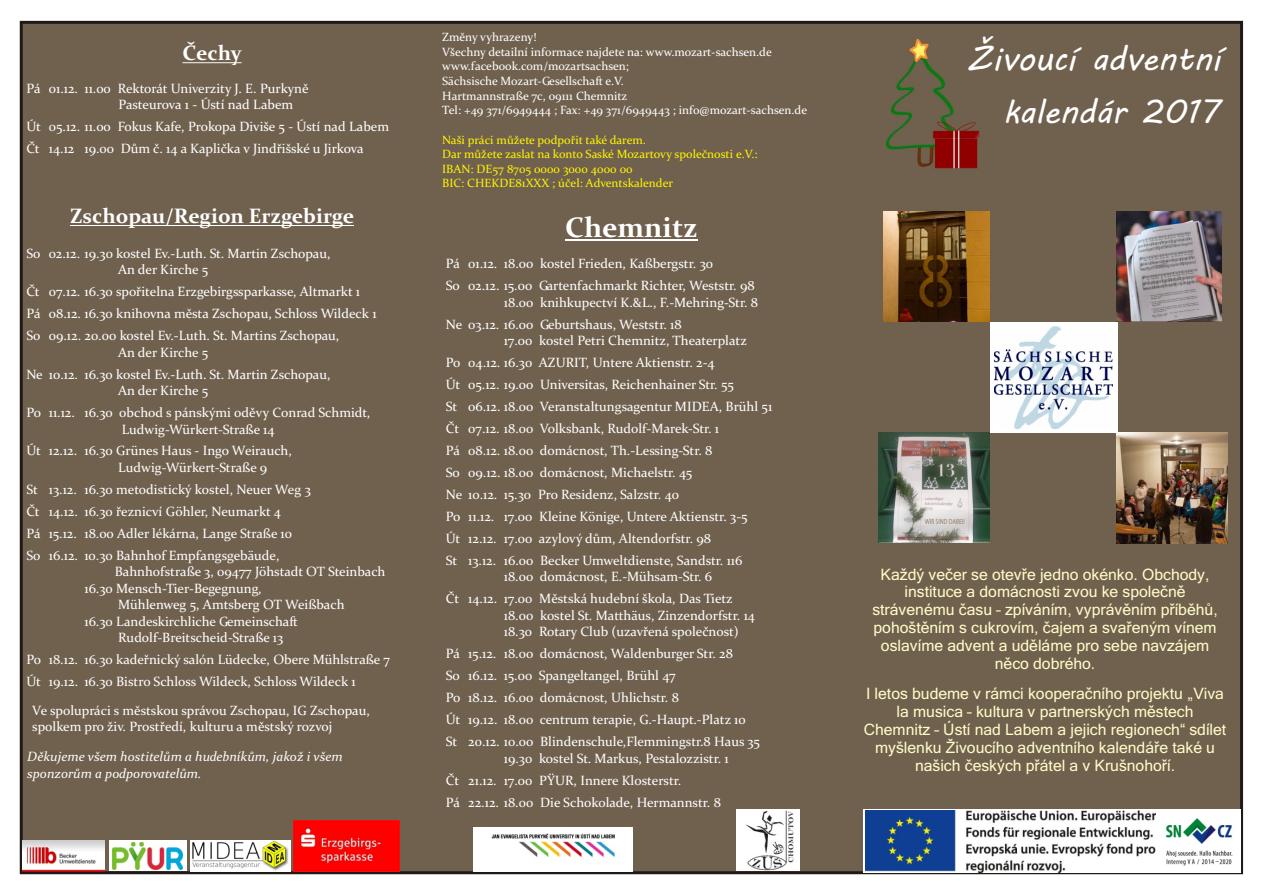
<style>
.page{position:relative;width:1263px;height:894px;background:#fff}
.page>*{position:absolute;margin:0;border:0;box-sizing:border-box;transform-origin:0 0}
.t1{font:33px/53.1px "MV Boli";color:#fff;text-align:right}
.t2{font:700 28.5px "Constantia";color:#fff}
.t3{font:700 21px "Constantia";color:#fff}
.t4{font:15.75px/17.9px "Microsoft Sans Serif";color:#fffcc7;text-align:center}
.t5{font:13.5px/21.9px "Constantia";color:#fff}
.t6{font:italic 13.5px/16.5px "Constantia";color:#fff}
.t7{font:12px/14.7px "Constantia";color:#fff}
.t8{font:12px/14.7px "Constantia";color:#fff500}
</style>
<div class="page">
<div style="left:20px;top:21px;width:1223px;height:853px;background:#70614f;border:3px solid #1f1a17"></div>
<svg style="left:182px;top:62px;width:14px;height:1px"></svg>
<hr style="left:196px;top:62px;width:46px;height:1px;background:#fff">
<hr style="left:70px;top:225px;width:284px;height:1px;background:#fff">
<img style="left:473px;top:828px;width:159px;height:43px">
<hr style="left:565px;top:240px;width:133px;height:1px;background:#fff">
<img style="left:737px;top:809px;width:63px;height:62px">
<div style="left:990px;top:322px;width:127px;height:110px;background:#fff"></div>
<img style="left:994px;top:326px;width:119px;height:102px">
<img style="left:887px;top:40px;width:68px;height:126px">
<img style="left:923px;top:120px;width:57px;height:49px">
<img style="left:879px;top:432px;width:110px;height:111px">
<img style="left:883px;top:211px;width:106px;height:111px">
<img style="left:1117px;top:211px;width:104px;height:111px">
<img style="left:1117px;top:432px;width:110px;height:111px">
<img style="left:1158px;top:809px;width:82px;height:64px">
<div style="left:863px;top:809px;width:295px;height:63px;background:#fff"></div>
<img style="left:865px;top:810px;width:291px;height:62px">
<img style="left:294px;top:820px;width:106px;height:51px">
<img style="left:190px;top:840px;width:101px;height:31px">
<img style="left:23px;top:840px;width:81px;height:31px">
<svg style="left:109px;top:840px;width:77px;height:31px"></svg>
<img style="left:113px;top:842px;width:70px;height:27px">
<p class="t5" style="left:26px;top:79px;width:16px">Pá</p>
<p class="t5" style="left:26px;top:117px;width:16px">Út<br>Èt</p>
<h3 class="t3" style="left:182px;top:45px;width:61px">Èechy</h3>
<p class="t5" style="left:118px;top:81px;width:192px;line-height:16.5px;text-indent:-34px">11.00 Rektorát Univerzity J. E. Purkynì<br>Pasteurova 1 - Ústí nad Labem</p>
<p class="t5" style="left:84px;top:117px;width:306px;text-indent:-36px">05.12. 11.00 Fokus Kafe, Prokopa Diviše 5 - Ústí nad Labem<br>19.00 Dùm è. 14 a Kaplièka v Jindøišské u Jirkova</p>
<p class="t5" style="left:49px;top:79px;width:31px">01.12.</p>
<p class="t5" style="left:49px;top:139px;width:27px">14.12</p>
<h3 class="t3" style="left:70px;top:207px;width:285px">Zschopau/Region Erzgebirge</h3>
<p class="t5" style="left:118px;top:246px;width:214px;line-height:16.5px;text-indent:-69px">02.12. 19.30 kostel Ev.-Luth. St. Martin Zschopau,<br>An der Kirche 5</p>
<p class="t5" style="left:49px;top:282px;width:329px">07.12. 16.30 spoøitelna Erzgebirgssparkasse, Altmarkt 1<br>08.12. 16.30 knihovna mìsta Zschopau, Schloss Wildeck 1<br>09.12. 20.00 kostel Ev.-Luth. St. Martins Zschopau,</p>
<p class="t5" style="left:84px;top:342px;width:248px;text-indent:34px">An der Kirche 5<br>16.30 kostel Ev.-Luth. St. Martin Zschopau,</p>
<p class="t5" style="left:84px;top:381px;width:287px;text-indent:34px">An der Kirche 5<br>16.30 obchod s pánskými odìvy Conrad Schmidt,</p>
<p class="t5" style="left:84px;top:419px;width:209px;text-indent:37px">Ludwig-Würkert-Straße 14<br>16.30 Grünes Haus - Ingo Weirauch,</p>
<p class="t5" style="left:84px;top:458px;width:228px;text-indent:34px">Ludwig-Würkert-Straße 9<br>16.30 metodistický kostel, Neuer Weg 3<br>16.30 øeznicví Göhler, Neumarkt 4<br>18.00 Adler lékárna, Lange Straße 10</p>
<p class="t5" style="left:26px;top:243px;width:16px">So</p>
<p class="t5" style="left:26px;top:282px;width:16px;text-align:justify">Èt Pá So</p>
<p class="t5" style="left:26px;top:364px;width:18px">Ne</p>
<p class="t5" style="left:26px;top:403px;width:16px">Po</p>
<p class="t5" style="left:26px;top:441px;width:16px">Út</p>
<p class="t5" style="left:26px;top:480px;width:16px">St<br>Èt<br>Pá<br>So</p>
<p class="t5" style="left:49px;top:364px;width:31px">10.12.</p>
<p class="t5" style="left:49px;top:403px;width:28px">11.12.</p>
<p class="t5" style="left:49px;top:441px;width:30px">12.12.</p>
<p class="t5" style="left:49px;top:480px;width:31px;text-align:justify">13.12.<br>14.12.<br>15.12.<br>16.12.</p>
<p class="t5" style="left:115px;top:548px;width:272px;line-height:16.5px;text-indent:-30px">10.30 Bahnhof Empfangsgebäude,<br>Bahnhofstraße 3, 09477 Jöhstadt OT Steinbach</p>
<p class="t5" style="left:26px;top:650px;width:16px">Po<br>Út</p>
<p class="t5" style="left:84px;top:578px;width:179px">16.30 Mensch-Tier-Begegnung,</p>
<p class="t5" style="left:118px;top:595px;width:228px">Mühlenweg 5, Amtsberg OT Weißbach</p>
<p class="t5" style="left:84px;top:611px;width:215px">16.30 Landeskirchliche Gemeinschaft</p>
<p class="t5" style="left:118px;top:628px;width:167px">Rudolf-Breitscheid-Straße 13</p>
<p class="t5" style="left:84px;top:650px;width:307px">16.30 kadeønický salón Lüdecke, Obere Mühlstraße 7<br>16.30 Bistro Schloss Wildeck, Schloss Wildeck 1</p>
<p class="t5" style="left:49px;top:650px;width:31px">18.12.<br>19.12.</p>
<p class="t5" style="left:32px;top:703px;width:339px;line-height:16.5px">Ve spolupráci s mìstskou správou Zschopau, IG Zschopau, spolkem pro živ. Prostøedí, kulturu a mìstský rozvoj</p>
<p class="t6" style="left:27px;top:750px;width:317px">Dìkujeme všem hostitelùm a hudebníkùm, jakož i všem sponzorùm a podporovatelùm.</p>
<p class="t7" style="left:442px;top:31px;width:366px">Zmìny vyhrazeny!<br>Všechny detailní informace najdete na: www.mozart-sachsen.de www.facebook.com/mozartsachsen;<br>Sächsische Mozart-Gesellschaft e.V.<br>Hartmannstraße 7c, 09111 Chemnitz<br>Tel: +49 371/6949444 ; Fax: +49 371/6949443 ; info@mozart-sachsen.de</p>
<p class="t8" style="left:442px;top:133px;width:317px">Naši práci mùžete podpoøit také darem.<br>Dar mùžete zaslat na konto Saské Mozartovy spoleènosti e.V.:<br>IBAN: DE57 8705 0000 3000 4000 00<br>BIC: CHEKDE81XXX ; úèel: Adventskalender</p>
<h2 class="t2" style="left:565px;top:216px;width:134px">Chemnitz</h2>
<p class="t5" style="left:504px;top:254px;width:211px">18.00 kostel Frieden, Kaßbergstr. 30</p>
<p class="t5" style="left:504px;top:292px;width:256px">18.00 knihkupectví K.&amp;L., F.-Mehring-Str. 8</p>
<p class="t5" style="left:504px;top:331px;width:244px">17.00 kostel Petri Chemnitz, Theaterplatz</p>
<p class="t5" style="left:446px;top:254px;width:16px">Pá<br>So</p>
<p class="t5" style="left:446px;top:314px;width:18px">Ne</p>
<p class="t5" style="left:446px;top:353px;width:18px">Po<br>Út<br>St<br>Èt<br>Pá<br>So<br>Ne<br>Po<br>Út<br>St</p>
<p class="t5" style="left:446px;top:589px;width:15px">Èt</p>
<p class="t5" style="left:468px;top:254px;width:288px">01.12.<br>02.12. 15.00 Gartenfachmarkt Richter, Weststr. 98</p>
<p class="t5" style="left:468px;top:314px;width:215px">03.12. 16.00 Geburtshaus, Weststr. 18</p>
<p class="t5" style="left:468px;top:353px;width:306px">04.12. 16.30 AZURIT, Untere Aktienstr. 2-4<br>05.12. 19.00 Universitas, Reichenhainer Str. 55<br>06.12. 18.00 Veranstaltungsagentur MIDEA, Brühl 51<br>07.12. 18.00 Volksbank, Rudolf-Marek-Str. 1<br>08.12. 18.00 domácnost, Th.-Lessing-Str. 8<br>09.12. 18.00 domácnost, Michaelstr. 45<br>10.12.<br>11.12.<br>12.12.<br>13.12.</p>
<p class="t5" style="left:468px;top:589px;width:31px">14.12.</p>
<p class="t5" style="left:504px;top:485px;width:245px">15.30 Pro Residenz, Salzstr. 40<br>17.00 Kleine Könige, Untere Aktienstr. 3-5<br>17.00 azylový dùm, Altendorfstr. 98<br>16.00 Becker Umweltdienste, Sandstr. 116</p>
<p class="t5" style="left:504px;top:567px;width:230px">18.00 domácnost, E.-Mühsam-Str. 6<br>17.00 Mìstská hudební škola, Das Tietz</p>
<p class="t5" style="left:504px;top:608px;width:253px;line-height:16.5px">18.00 kostel St. Matthäus, Zinzendorfstr. 14<br>18.30 Rotary Club (uzavøená spoleènost)</p>
<p class="t5" style="left:504px;top:644px;width:243px">18.00 domácnost, Waldenburger Str. 28<br>15.00 Spangeltangel, Brühl 47<br>16.00 domácnost, Uhlichstr. 8<br>18.00 centrum terapie, G.-Haupt.-Platz 10</p>
<p class="t5" style="left:504px;top:748px;width:226px">19.30 kostel St. Markus, Pestalozzistr. 1<br>17.00 PŸUR, Innere Klosterstr.</p>
<p class="t5" style="left:446px;top:644px;width:16px;text-align:justify">Pá So Po Út St</p>
<p class="t5" style="left:446px;top:770px;width:16px">Èt<br>Pá</p>
<p class="t5" style="left:468px;top:644px;width:293px">15.12.<br>16.12.<br>18.12.<br>19.12.<br>20.12. 10.00 Blindenschule,Flemmingstr.8 Haus 35</p>
<p class="t5" style="left:468px;top:770px;width:254px">21.12.<br>22.12. 18.00 Die Schokolade, Hermannstr. 8</p>
<h1 class="t1" style="left:966px;top:36px;width:256px">Živoucí adventní kalendár 2017</h1>
<p class="t4" style="left:872px;top:567px;width:347px">Každý veèer se otevøe jedno okénko. Obchody, instituce a domácnosti zvou ke spoleènì strávenému èasu – zpíváním, vyprávìním pøíbìhù, pohoštìním s cukrovím, èajem a svaøeným vínem oslavíme advent a udìláme pro sebe navzájem nìco dobrého.</p>
<p class="t4" style="left:864px;top:686px;width:364px">I letos budeme v rámci kooperaèního projektu „Viva la musica – kultura v partnerských mìstech Chemnitz – Ústí nad Labem a jejich regionech“ sdílet myšlenku Živoucího adventního kalendáøe také u našich èeských pøátel a v Krušnohoøí.</p>
</div>
